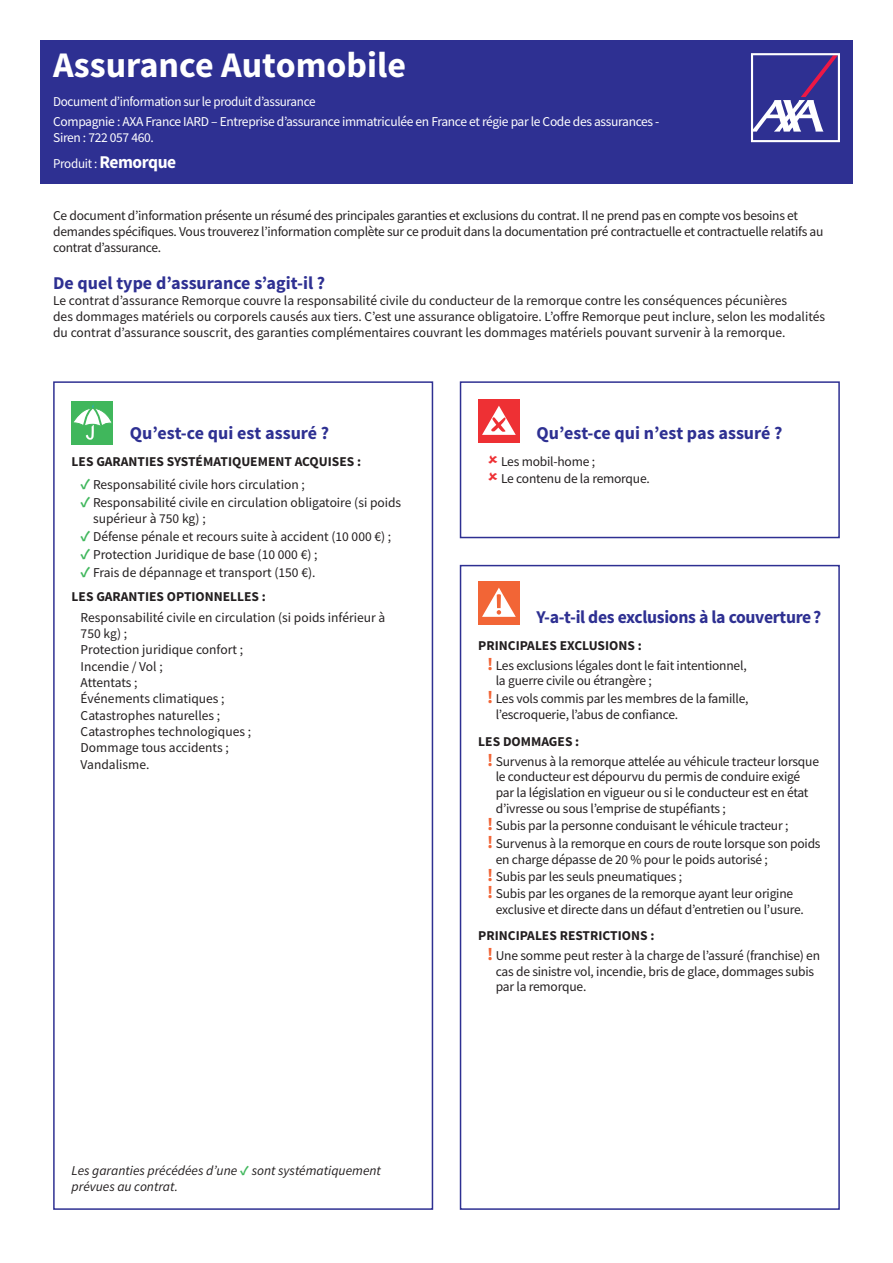
<style>
.page{position:relative;width:893px;height:1263px;background:#fff}
.page>*{position:absolute;margin:0;border:0;box-sizing:border-box;transform-origin:0 0}
.t1{font:700 36px "Source Sans Pro";color:#fff}
.t2{font:700 18px "Source Sans Pro";color:#2e3092}
.t3{font:700 18px "Source Sans Pro";letter-spacing:-.02em;color:#2e3092}
.t4{font:13.5px/16.4px "Source Sans Pro";letter-spacing:-.015em;color:#231f20}
.t5{font:13.5px/20.4px "Source Sans Pro";letter-spacing:-.025em;color:#fff}
.t6{font:italic 13.5px/16.4px "Source Sans Pro";color:#231f20}
.t7{font:700 13.5px "Source Sans Pro";color:#231f20}
.s1{font-weight:700;font-size:18px}
.s2{font-weight:700;font-size:15px;color:#40b75c}
.s3{font-weight:700}
.s4{font-weight:700;font-style:normal;color:#40b75c}
.s5{font-weight:700;font-size:18px;color:#f26536}
</style>
<div class="page">
<div style="left:40px;top:40px;width:813px;height:144px;background:#2e3092"></div>
<div style="left:53px;top:381px;width:380px;height:829px;border:2px solid #2e3092"></div>
<div style="left:72px;top:401px;width:41px;height:43px;background:#40b75c"></div>
<svg style="left:73px;top:404px;width:39px;height:36px"></svg>
<div style="left:460px;top:381px;width:380px;height:157px;border:2px solid #2e3092"></div>
<div style="left:478px;top:400px;width:41px;height:43px;background:#ee3034"></div>
<svg style="left:482px;top:406px;width:34px;height:29px"></svg>
<div style="left:460px;top:565px;width:380px;height:645px;border:2px solid #2e3092"></div>
<div style="left:478px;top:582px;width:41px;height:43px;background:#f26536"></div>
<svg style="left:482px;top:588px;width:34px;height:29px"></svg>
<svg style="left:751px;top:53px;width:89px;height:89px"></svg>
<h1 class="t1" style="left:53px;top:42px;width:354px">Assurance Automobile</h1>
<p class="t5" style="left:53px;top:91px;width:608px">Document d’information sur le produit d’assurance<br>Compagnie : AXA France IARD – Entreprise d’assurance immatriculée en France et régie par le Code des assurances -</p>
<p class="t5" style="left:53px;top:125px;width:125px;line-height:25.8px">Siren : 722 057 460.<br>Produit : <span class="s1">Remorque</span></p>
<p class="t4" style="left:53px;top:207px;width:772px">Ce document d’information présente un résumé des principales garanties et exclusions du contrat. Il ne prend pas en compte vos besoins et demandes spécifiques. Vous trouverez l’information complète sur ce produit dans la documentation pré contractuelle et contractuelle relatifs au contrat d’assurance.</p>
<h2 class="t2" style="left:53px;top:271px;width:274px">De quel type d’assurance s’agit-il ?</h2>
<p class="t4" style="left:53px;top:292px;width:773px">Le contrat d’assurance Remorque couvre la responsabilité civile du conducteur de la remorque contre les conséquences pécunières<br>des dommages matériels ou corporels causés aux tiers. C’est une assurance obligatoire. L’offre Remorque peut inclure, selon les modalités du contrat d’assurance souscrit, des garanties complémentaires couvrant les dommages matériels pouvant survenir à la remorque.</p>
<h2 class="t2" style="left:130px;top:422px;width:201px">Qu’est-ce qui est assuré ?</h2>
<p class="t7" style="left:72px;top:453px;width:291px">LES GARANTIES SYSTÉMATIQUEMENT ACQUISES :</p>
<p class="t4" style="left:81px;top:476px;width:226px"><span class="s2">✓</span> Responsabilité civile hors circulation ;</p>
<p class="t4" style="left:93px;top:494px;width:310px;text-indent:-12px"><span class="s2">✓</span> Responsabilité civile en circulation obligatoire (si poids supérieur à 750 kg) ;</p>
<p class="t4" style="left:81px;top:528px;width:312px"><span class="s2">✓</span> Défense pénale et recours suite à accident (10 000 €) ;</p>
<p class="t4" style="left:81px;top:546px;width:238px"><span class="s2">✓</span> Protection Juridique de base (10 000 €) ;</p>
<p class="t4" style="left:72px;top:561px;width:245px;line-height:23.9px;text-indent:9px"><span class="s2">✓</span> Frais de dépannage et transport (150 €).<br><span class="s3">LES GARANTIES OPTIONNELLES :</span></p>
<p class="t4" style="left:81px;top:609px;width:306px">Responsabilité civile en circulation (si poids inférieur à<br>750 kg) ;<br>Protection juridique confort ;<br>Incendie / Vol ;<br>Attentats ;<br>Événements climatiques ;<br>Catastrophes naturelles ;<br>Catastrophes technologiques ;<br>Dommage tous accidents ;<br>Vandalisme.</p>
<p class="t6" style="left:72px;top:1162px;width:311px">Les garanties précédées d’une <span class="s4">✓</span> sont systématiquement prévues au contrat.</p>
<h2 class="t2" style="left:536px;top:422px;width:248px">Qu’est-ce qui n’est pas assuré ?</h2>
<p class="t4" style="left:501px;top:452px;width:150px;line-height:17.4px">Les mobil-home ;<br>Le contenu de la remorque.</p>
<h2 class="t3" style="left:536px;top:605px;width:286px">Y-a-t-il des exclusions à la couverture?</h2>
<p class="t4" style="left:487px;top:635px;width:261px;line-height:20px;text-indent:-9px"><span class="s3">PRINCIPALES EXCLUSIONS :<br></span><span class="s5">!</span> Les exclusions légales dont le fait intentionnel,</p>
<p class="t4" style="left:487px;top:672px;width:263px;line-height:17.4px;text-indent:8px">la guerre civile ou étrangère ;<br><span class="s5">!</span> Les vols commis par les membres de la famille,</p>
<p class="t4" style="left:496px;top:706px;width:184px">l’escroquerie, l’abus de confiance.</p>
<p class="t4" style="left:487px;top:731px;width:333px;line-height:20px;text-indent:-9px"><span class="s3">LES DOMMAGES :<br></span><span class="s5">!</span> Survenus à la remorque attelée au véhicule tracteur lorsque</p>
<p class="t4" style="left:496px;top:769px;width:314px;line-height:15.8px">le conducteur est dépourvu du permis de conduire exigé par la législation en vigueur ou si le conducteur est en état d’ivresse ou sous l’emprise de stupéfiants ;</p>
<p class="t4" style="left:487px;top:817px;width:335px;line-height:17.4px"><span class="s5">!</span> Subis par la personne conduisant le véhicule tracteur ;<br><span class="s5">!</span> Survenus à la remorque en cours de route lorsque son poids</p>
<p class="t4" style="left:487px;top:850px;width:307px;line-height:17.4px;text-indent:8px">en charge dépasse de 20 % pour le poids autorisé ;<br><span class="s5">!</span> Subis par les seuls pneumatiques ;<br><span class="s5">!</span> Subis par les organes de la remorque ayant leur origine</p>
<p class="t4" style="left:496px;top:901px;width:310px">exclusive et directe dans un défaut d’entretien ou l’usure.</p>
<p class="t4" style="left:487px;top:925px;width:334px;line-height:20px;text-indent:-9px"><span class="s3">PRINCIPALES RESTRICTIONS :<br></span><span class="s5">!</span> Une somme peut rester à la charge de l’assuré (franchise) en</p>
<p class="t4" style="left:496px;top:963px;width:320px;line-height:15.8px">cas de sinistre vol, incendie, bris de glace, dommages subis par la remorque.</p>
</div>
